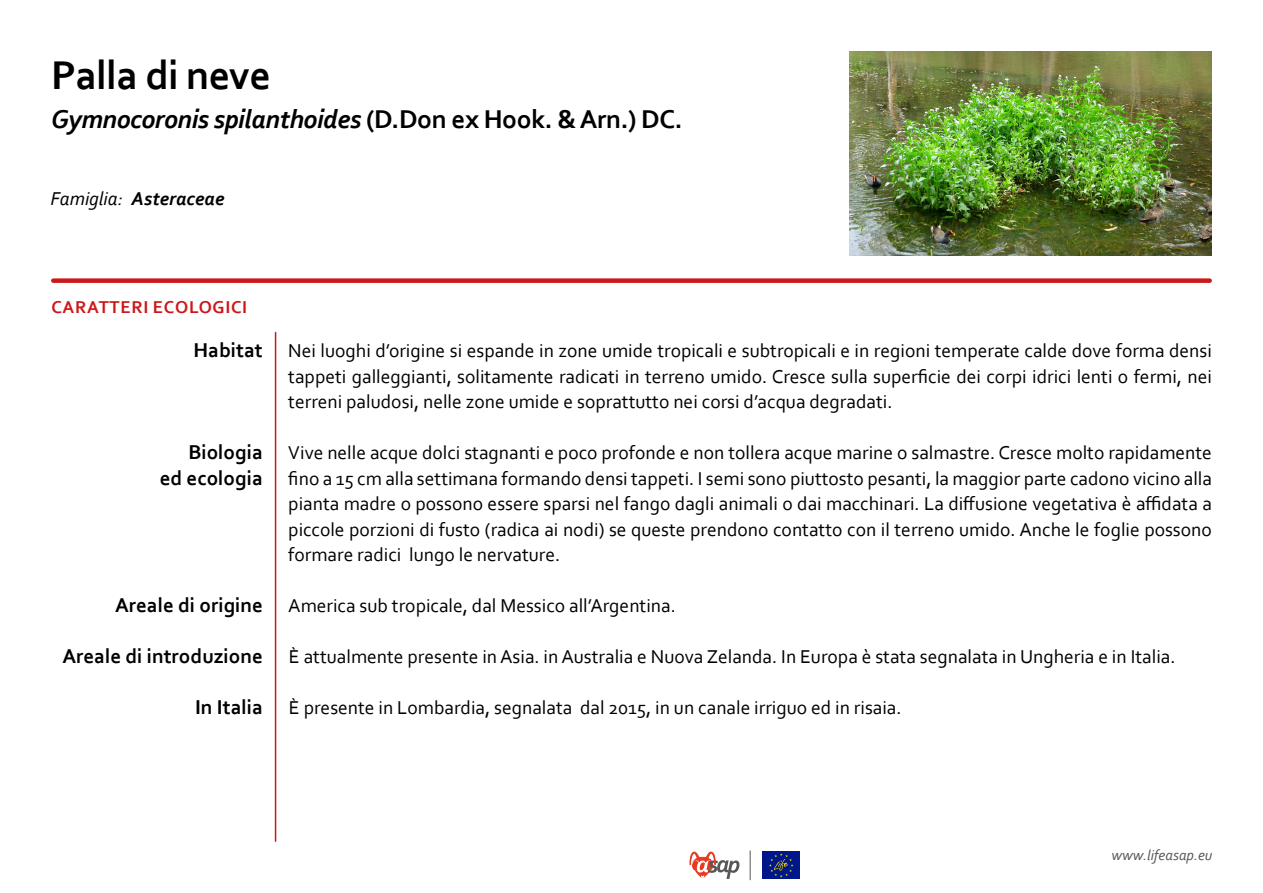
<style>
.page{position:relative;width:1263px;height:893px;background:#fff}
.page>*{position:absolute;margin:0;border:0;box-sizing:border-box;transform-origin:0 0}
.t1{font:700 42px "Corbel";letter-spacing:-.015em;color:#000}
.t2{font:italic 700 27px "Corbel";letter-spacing:-.015em;color:#000}
.t3{font:700 21px/25.5px "Corbel";color:#000;text-align:right}
.t4{font:19.5px/25.5px "Corbel";color:#000;text-align:justify}
.t5{font:italic 700 19.5px "Corbel";color:#000}
.t6{font:700 18px "Corbel";letter-spacing:.04em;color:#cd171a}
.t7{font:italic 15px "Corbel";color:#575756}
.s1{font-style:normal}
.s2{font-weight:400}
</style>
<div class="page">
<div style="left:53px;top:278px;width:1157px;height:5px;background:#cd171a"></div>
<img style="left:849px;top:51px;width:363px;height:204px">
<hr style="left:275px;top:332px;width:1px;height:509px;background:#cd171a">
<svg style="left:689px;top:851px;width:50px;height:28px"></svg>
<svg style="left:750px;top:851px;width:1px;height:29px"></svg>
<div style="left:762px;top:852px;width:38px;height:27px;background:#001789"></div>
<svg style="left:769px;top:853px;width:24px;height:24px"></svg>
<h1 class="t1" style="left:51px;top:49px;width:222px">Palla di neve</h1>
<h2 class="t2" style="left:51px;top:102px;width:633px">Gymnocoronis spilanthoides <span class="s1">(D.Don ex Hook. &amp; Arn.) DC.</span></h2>
<p class="t5" style="left:51px;top:186px;width:175px"><span class="s2">Famiglia:</span> Asteraceae</p>
<p class="t6" style="left:51px;top:296px;width:197px">CARATTERI ECOLOGICI</p>
<p class="t3" style="left:194px;top:337px;width:71px">Habitat</p>
<p class="t3" style="left:160px;top:439px;width:105px">Biologia<br>ed ecologia</p>
<p class="t3" style="left:115px;top:592px;width:149px">Areale di origine</p>
<p class="t3" style="left:62px;top:643px;width:202px">Areale di introduzione</p>
<p class="t3" style="left:195px;top:694px;width:69px">In Italia</p>
<p class="t4" style="left:288px;top:337px;width:925px">Nei luoghi d’origine si espande in zone umide tropicali e subtropicali e in regioni temperate calde dove forma densi tappeti galleggianti, solitamente radicati in terreno umido. Cresce sulla superficie dei corpi idrici lenti o fermi, nei terreni paludosi, nelle zone umide e soprattutto nei corsi d’acqua degradati.</p>
<p class="t4" style="left:288px;top:440px;width:925px">Vive nelle acque dolci stagnanti e poco profonde e non tollera acque marine o salmastre. Cresce molto rapidamente fino a 15 cm alla settimana formando densi tappeti. I semi sono piuttosto pesanti, la maggior parte cadono vicino alla pianta madre o possono essere sparsi nel fango dagli animali o dai macchinari. La diffusione vegetativa è affidata a piccole porzioni di fusto (radica ai nodi) se queste prendono contatto con il terreno umido. Anche le foglie possono formare radici lungo le nervature.</p>
<p class="t4" style="left:288px;top:593px;width:389px">America sub tropicale, dal Messico all’Argentina.</p>
<p class="t4" style="left:289px;top:644px;width:888px">È attualmente presente in Asia. in Australia e Nuova Zelanda. In Europa è stata segnalata in Ungheria e in Italia.</p>
<p class="t4" style="left:289px;top:695px;width:614px">È presente in Lombardia, segnalata dal 2015, in un canale irriguo ed in risaia.</p>
<p class="t7" style="left:1111px;top:846px;width:102px">www.lifeasap.eu</p>
</div>
